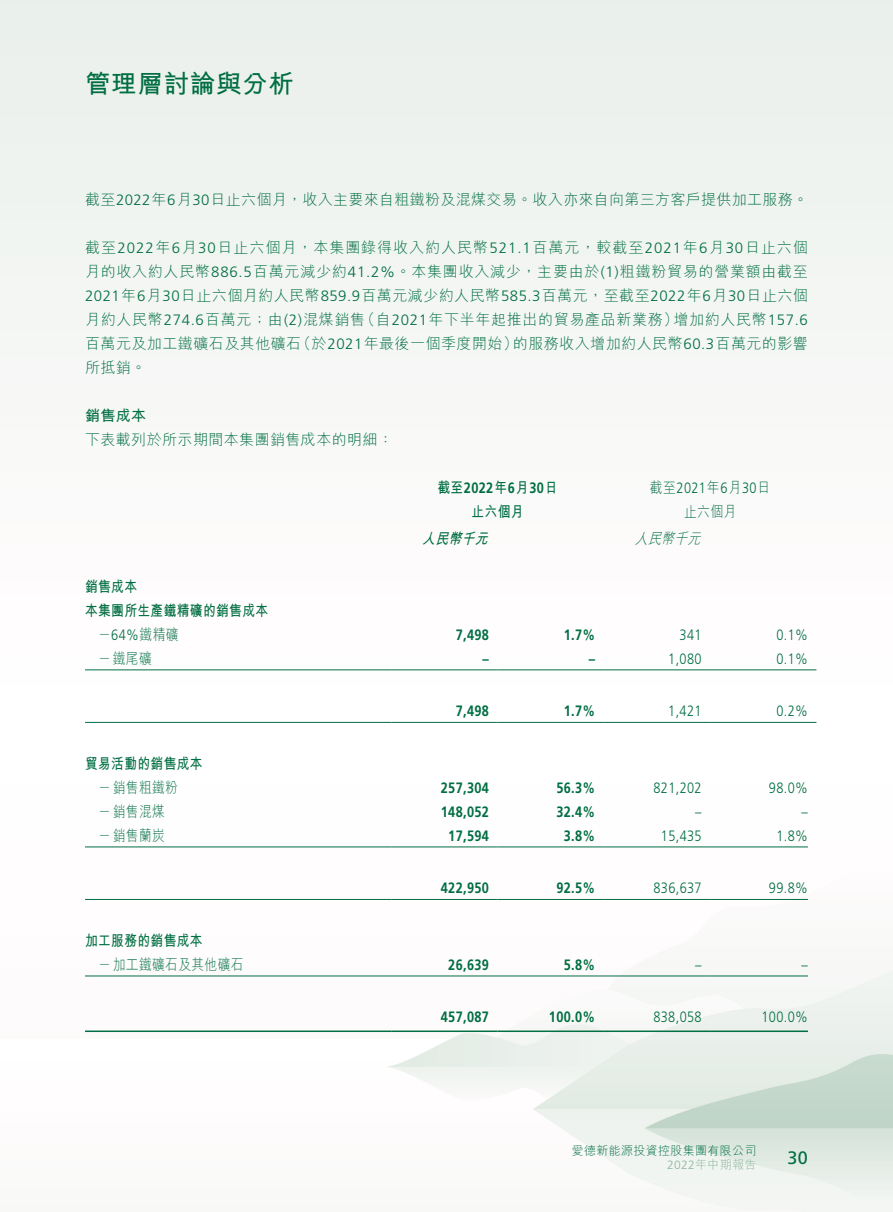
<style>
.page{position:relative;width:893px;height:1212px;background:#fff}
.page>*{position:absolute;margin:0;border:0;box-sizing:border-box;transform-origin:0 0}
.t1{font:700 25.5px "M Hei HK";letter-spacing:.03em;color:#006e43}
.t2{font:18px "Frutiger LT Std";color:#006e43}
.t3{font:300 15px/24px "M Hei HK";letter-spacing:.05em;color:#006e43;text-align:right}
.t4{font:300 15px/24px "M Hei HK";letter-spacing:.03em;color:#006e43}
.t5{font:700 15px "Frutiger LT Std";letter-spacing:.03em;color:#006e43;scale:.85 1}
.t6{font:300 15px "Frutiger LT Std";letter-spacing:.03em;color:#006e43;scale:.85 1}
.t7{font:300 15px "M Hei HK";letter-spacing:.03em;color:#006e43;scale:.85 1}
.t8{font:700 15px/24px "M Hei HK";letter-spacing:.03em;color:#006e43;scale:.85 1}
.t9{font:italic 300 15px "M Hei HK";color:#006e43;scale:.85 1}
.t10{font:italic 700 15px "M Hei HK";color:#006e43;scale:.85 1}
.t11{font:700 15px "M Hei HK";letter-spacing:.03em;color:#006e43}
.t12{font:300 12px "M Hei HK";letter-spacing:.03em;color:#006e43}
.t13{font:300 12px "M Hei HK";letter-spacing:.03em;color:#8cb59c}
.s1{font-family:"Frutiger LT Std"}
.s2{font-family:"M Hei HK"}
</style>
<div class="page">
<hr style="left:85px;top:669px;width:306px;height:1px;background:#006e43">
<hr style="left:391px;top:669px;width:106px;height:1px;background:#006e43">
<hr style="left:497px;top:669px;width:107px;height:1px;background:#006e43">
<hr style="left:604px;top:669px;width:106px;height:1px;background:#006e43">
<hr style="left:710px;top:669px;width:106px;height:1px;background:#006e43">
<hr style="left:85px;top:722px;width:306px;height:1px;background:#006e43">
<hr style="left:391px;top:722px;width:106px;height:1px;background:#006e43">
<hr style="left:497px;top:722px;width:107px;height:1px;background:#006e43">
<hr style="left:604px;top:722px;width:106px;height:1px;background:#006e43">
<hr style="left:710px;top:722px;width:106px;height:1px;background:#006e43">
<hr style="left:85px;top:846px;width:306px;height:1px;background:#006e43">
<hr style="left:391px;top:846px;width:106px;height:1px;background:#006e43">
<hr style="left:497px;top:846px;width:107px;height:1px;background:#006e43">
<hr style="left:604px;top:846px;width:106px;height:1px;background:#006e43">
<hr style="left:710px;top:846px;width:98px;height:1px;background:#006e43">
<hr style="left:85px;top:899px;width:306px;height:1px;background:#006e43">
<hr style="left:391px;top:899px;width:106px;height:1px;background:#006e43">
<hr style="left:497px;top:899px;width:107px;height:1px;background:#006e43">
<hr style="left:604px;top:899px;width:106px;height:1px;background:#006e43">
<hr style="left:710px;top:899px;width:98px;height:1px;background:#006e43">
<hr style="left:85px;top:975px;width:306px;height:1px;background:#006e43">
<hr style="left:391px;top:975px;width:106px;height:1px;background:#006e43">
<hr style="left:497px;top:975px;width:107px;height:1px;background:#006e43">
<hr style="left:604px;top:975px;width:106px;height:1px;background:#006e43">
<hr style="left:710px;top:975px;width:98px;height:1px;background:#006e43">
<hr style="left:85px;top:1030px;width:306px;height:2px;background:#006e43">
<hr style="left:391px;top:1030px;width:106px;height:2px;background:#006e43">
<hr style="left:497px;top:1030px;width:107px;height:2px;background:#006e43">
<hr style="left:604px;top:1030px;width:106px;height:2px;background:#006e43">
<hr style="left:710px;top:1030px;width:98px;height:2px;background:#006e43">
<h1 class="t1" style="left:85px;top:65px;width:210px">管理層討論與分析</h1>
<p class="t4" style="left:85px;top:187px;width:724px">截至<span class="s1">2022</span>年<span class="s1">6</span>月<span class="s1">30</span>日止六個月，收入主要來自粗鐵粉及混煤交易。收入亦來自向第三方客戶提供加工服務。</p>
<p class="t3" style="left:85px;top:235px;width:724px">截至<span class="s1">2022</span>年<span class="s1">6</span>月<span class="s1">30</span>日止六個月，本集團錄得收入約人民幣<span class="s1">521.1</span>百萬元，較截至<span class="s1">2021</span>年<span class="s1">6</span>月<span class="s1">30</span>日止六個月的收入約人民幣<span class="s1">886.5</span>百萬元減少約<span class="s1">41.2%</span>。本集團收入減少，主要由於 <span class="s1">1( )</span>粗鐵粉貿易的營業額由截至<span class="s1">2021</span>年<span class="s1">6</span>月<span class="s1">30</span>日止六個月約人民幣<span class="s1">859.9</span>百萬元減少約人民幣<span class="s1">585.3</span>百萬元，至截至<span class="s1">2022</span>年<span class="s1">6</span>月<span class="s1">30</span>日止六個增加約人民幣<span class="s1">157.6</span></p>
<p class="t4" style="left:360px;top:307px;width:320px">（自<span class="s1">2021</span>年下半年起推出的貿易產品新業務）</p>
<p class="t4" style="left:85px;top:307px;width:281px">月約人民幣<span class="s1">274.6</span>百萬元；由 <span class="s1">)2(</span> 混煤銷售</p>
<p class="t4" style="left:296px;top:331px;width:223px">（於<span class="s1">2021</span>年最後一個季度開始）</p>
<p class="t4" style="left:85px;top:331px;width:218px">百萬元及加工鐵礦石及其他礦石所抵銷。</p>
<p class="t11" style="left:85px;top:404px;width:63px">銷售成本</p>
<p class="t4" style="left:85px;top:427px;width:309px">下表載列於所示期間本集團銷售成本的明細：</p>
<p class="t4" style="left:513px;top:331px;width:297px">的服務收入增加約人民幣<span class="s1">60.3</span>百萬元的影響</p>
<p class="t8" style="left:85px;top:573px;width:217px">銷售成本<br>本集團所生產鐵精礦的銷售成本</p>
<p class="t7" style="left:98px;top:627px;width:96px">－<span class="s1">64%</span>鐵精礦</p>
<p class="t7" style="left:98px;top:651px;width:65px">－鐵尾礦</p>
<p class="t8" style="left:85px;top:750px;width:140px">貿易活動的銷售成本</p>
<p class="t7" style="left:98px;top:780px;width:95px">－銷售粗鐵粉</p>
<p class="t7" style="left:98px;top:804px;width:80px">－銷售混煤</p>
<p class="t7" style="left:98px;top:828px;width:80px">－銷售蘭炭</p>
<p class="t8" style="left:85px;top:927px;width:140px">加工服務的銷售成本</p>
<p class="t7" style="left:98px;top:957px;width:173px">－加工鐵礦石及其他礦石</p>
<p class="t5" style="left:437px;top:479px;width:143px"><span class="s2">截至</span>2022<span class="s2">年 月</span>6 30<span class="s2">日</span></p>
<p class="t8" style="left:471px;top:498px;width:63px">止六個月</p>
<p class="t10" style="left:422px;top:527px;width:84px">人民幣千元</p>
<p class="t6" style="left:650px;top:479px;width:143px"><span class="s2">截至</span>2021<span class="s2">年 月</span>6 30<span class="s2">日</span></p>
<p class="t7" style="left:684px;top:504px;width:63px">止六個月</p>
<p class="t9" style="left:635px;top:531px;width:83px">人民幣千元</p>
<p class="t5" style="left:456px;top:626px;width:41px">7,498</p>
<p class="t5" style="left:564px;top:626px;width:39px">1.7%</p>
<p class="t6" style="left:680px;top:626px;width:27px">341</p>
<p class="t6" style="left:776px;top:626px;width:39px">0.1%</p>
<p class="t5" style="left:483px;top:650px;width:9px">–</p>
<p class="t5" style="left:589px;top:650px;width:9px">–</p>
<p class="t6" style="left:668px;top:650px;width:41px">1,080</p>
<p class="t6" style="left:776px;top:650px;width:39px">0.1%</p>
<p class="t5" style="left:456px;top:702px;width:41px">7,498</p>
<p class="t5" style="left:564px;top:702px;width:39px">1.7%</p>
<p class="t6" style="left:668px;top:703px;width:41px">1,421</p>
<p class="t6" style="left:776px;top:703px;width:39px">0.2%</p>
<p class="t5" style="left:441px;top:779px;width:58px">257,304</p>
<p class="t5" style="left:556px;top:779px;width:47px">56.3%</p>
<p class="t6" style="left:653px;top:779px;width:58px">821,202</p>
<p class="t6" style="left:769px;top:779px;width:47px">98.0%</p>
<p class="t5" style="left:441px;top:803px;width:58px">148,052</p>
<p class="t5" style="left:556px;top:803px;width:47px">32.4%</p>
<p class="t6" style="left:695px;top:803px;width:9px">–</p>
<p class="t6" style="left:802px;top:803px;width:9px">–</p>
<p class="t5" style="left:448px;top:827px;width:49px">17,594</p>
<p class="t5" style="left:564px;top:827px;width:39px">3.8%</p>
<p class="t6" style="left:661px;top:827px;width:49px">15,435</p>
<p class="t6" style="left:776px;top:827px;width:39px">1.8%</p>
<p class="t5" style="left:441px;top:879px;width:58px">422,950</p>
<p class="t5" style="left:556px;top:879px;width:47px">92.5%</p>
<p class="t6" style="left:653px;top:880px;width:58px">836,637</p>
<p class="t6" style="left:769px;top:880px;width:47px">99.8%</p>
<p class="t5" style="left:448px;top:956px;width:49px">26,639</p>
<p class="t5" style="left:564px;top:956px;width:39px">5.8%</p>
<p class="t6" style="left:695px;top:956px;width:9px">–</p>
<p class="t6" style="left:802px;top:956px;width:9px">–</p>
<p class="t5" style="left:441px;top:1008px;width:58px">457,087</p>
<p class="t5" style="left:549px;top:1008px;width:56px">100.0%</p>
<p class="t6" style="left:653px;top:1009px;width:58px">838,058</p>
<p class="t6" style="left:761px;top:1009px;width:56px">100.0%</p>
<p class="t12" style="left:572px;top:1145px;width:186px">愛德新能源投資控股集團有限公司</p>
<p class="t13" style="left:667px;top:1158px;width:91px"><span class="s1">2022</span>年中期報告</p>
<p class="t2" style="left:787px;top:1147px;width:22px">30</p>
</div>
